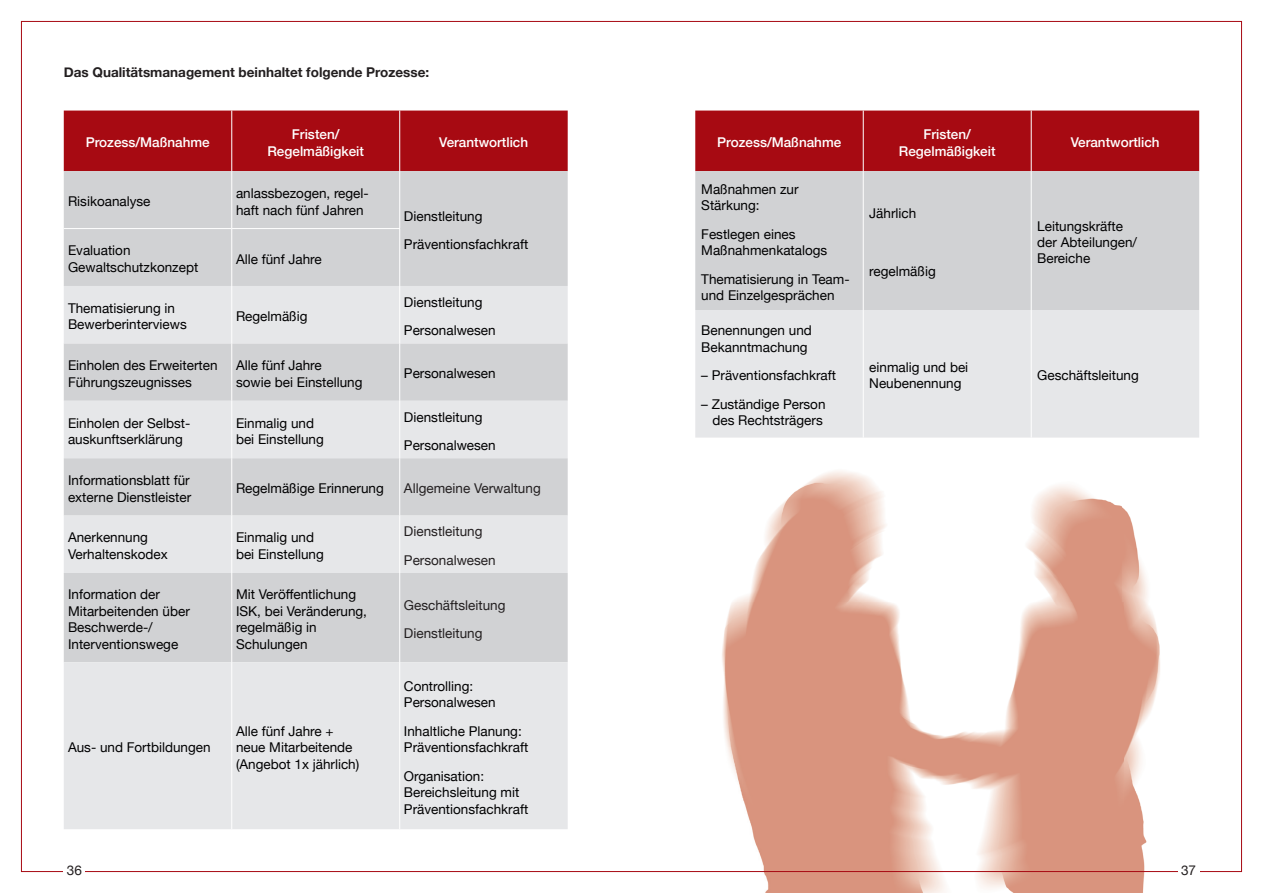
<style>
.page{position:relative;width:1263px;height:893px;background:#fff}
.page>*{position:absolute;margin:0;border:0;box-sizing:border-box;transform-origin:0 0}
.t1{font:13.5px/16.5px "Helvetica Neue";color:#000001}
.t2{font:500 13.5px/16.5px "Helvetica Neue";color:#fff;text-align:center}
.t3{font:13.5px/28.5px "Helvetica Neue";color:#231f20}
.t4{font:700 13.5px "Helvetica Neue";color:#231f20}
</style>
<div class="page">
<div style="left:64px;top:111px;width:504px;height:60px;background:#a70a12"></div>
<div style="left:64px;top:171px;width:504px;height:115px;background:#d1d2d4"></div>
<svg style="left:64px;top:286px;width:504px;height:543px;background:#dedfe1"></svg>
<hr style="left:64px;top:228px;width:168px;height:1px;background:#fff">
<hr style="left:232px;top:228px;width:168px;height:1px;background:#fff">
<hr style="left:231px;top:111px;width:1px;height:60px;background:#fff">
<hr style="left:399px;top:111px;width:1px;height:60px;background:#fff">
<hr style="left:231px;top:171px;width:1px;height:57px;background:#fff">
<hr style="left:399px;top:171px;width:1px;height:57px;background:#fff">
<hr style="left:231px;top:229px;width:1px;height:57px;background:#fff">
<hr style="left:399px;top:229px;width:1px;height:57px;background:#fff">
<hr style="left:231px;top:286px;width:1px;height:57px;background:#fff">
<hr style="left:399px;top:286px;width:1px;height:57px;background:#fff">
<hr style="left:231px;top:343px;width:1px;height:58px;background:#fff">
<hr style="left:399px;top:343px;width:1px;height:58px;background:#fff">
<hr style="left:231px;top:401px;width:1px;height:57px;background:#fff">
<hr style="left:399px;top:401px;width:1px;height:57px;background:#fff">
<hr style="left:231px;top:458px;width:1px;height:58px;background:#fff">
<hr style="left:399px;top:458px;width:1px;height:58px;background:#fff">
<hr style="left:231px;top:516px;width:1px;height:57px;background:#fff">
<hr style="left:399px;top:516px;width:1px;height:57px;background:#fff">
<hr style="left:231px;top:573px;width:1px;height:89px;background:#fff">
<hr style="left:399px;top:573px;width:1px;height:89px;background:#fff">
<hr style="left:231px;top:662px;width:1px;height:167px;background:#fff">
<hr style="left:399px;top:662px;width:1px;height:167px;background:#fff">
<div style="left:695px;top:111px;width:504px;height:60px;background:#a70a12"></div>
<div style="left:695px;top:171px;width:504px;height:139px;background:#d1d2d4"></div>
<div style="left:695px;top:310px;width:504px;height:128px;background:#e6e7e9"></div>
<hr style="left:863px;top:111px;width:1px;height:60px;background:#fff">
<hr style="left:1031px;top:111px;width:1px;height:60px;background:#fff">
<hr style="left:863px;top:171px;width:1px;height:139px;background:#fff">
<hr style="left:1031px;top:171px;width:1px;height:139px;background:#fff">
<hr style="left:863px;top:310px;width:1px;height:128px;background:#fff">
<hr style="left:1031px;top:310px;width:1px;height:128px;background:#fff">
<img style="left:699px;top:471px;width:477px;height:422px">
<p class="t4" style="left:64px;top:62px;width:367px">Das Qualitätsmanagement beinhaltet folgende Prozesse:</p>
<p class="t2" style="left:86px;top:133px;width:126px">Prozess/Maßnahme</p>
<p class="t2" style="left:267px;top:125px;width:98px">Fristen/<br>Regelmäßigkeit</p>
<p class="t2" style="left:439px;top:133px;width:91px">Verantwortlich</p>
<p class="t1" style="left:68px;top:194px;width:84px">Risikoanalyse</p>
<p class="t1" style="left:236px;top:186px;width:134px">anlassbezogen, regel - haft nach fünf Jahren</p>
<p class="t1" style="left:404px;top:202px;width:126px;line-height:28.5px">Dienstleitung<br>Präventionsfachkraft</p>
<p class="t1" style="left:68px;top:243px;width:132px">Evaluation<br>Gewaltschutzkonzept</p>
<p class="t1" style="left:236px;top:251px;width:87px">Alle fünf Jahre</p>
<p class="t1" style="left:68px;top:301px;width:120px">Thematisierung in<br>Bewerberinterviews</p>
<p class="t1" style="left:236px;top:309px;width:73px">Regelmäßig</p>
<p class="t1" style="left:404px;top:289px;width:93px;line-height:28.5px">Dienstleitung<br>Personalwesen</p>
<p class="t1" style="left:68px;top:358px;width:151px">Einholen des Erweiterten<br>Führungszeugnisses</p>
<p class="t1" style="left:236px;top:358px;width:128px">Alle fünf Jahre<br>sowie bei Einstellung</p>
<p class="t1" style="left:404px;top:366px;width:93px">Personalwesen</p>
<p class="t1" style="left:68px;top:415px;width:124px">Einholen der Selbst&shy;auskunftserklärung</p>
<p class="t1" style="left:236px;top:415px;width:89px">Einmalig und bei Einstellung</p>
<p class="t1" style="left:404px;top:403px;width:93px;line-height:28.5px">Dienstleitung<br>Personalwesen</p>
<p class="t1" style="left:68px;top:473px;width:125px">Informationsblatt für externe Dienstleister</p>
<p class="t1" style="left:236px;top:481px;width:149px">Regelmäßige Erinnerung</p>
<p class="t3" style="left:404px;top:475px;width:138px">Allgemeine Verwaltung</p>
<p class="t1" style="left:68px;top:530px;width:101px">Anerkennung<br>Verhaltenskodex</p>
<p class="t1" style="left:236px;top:530px;width:89px">Einmalig und bei Einstellung</p>
<p class="t3" style="left:404px;top:518px;width:93px">Dienstleitung<br>Personalwesen</p>
<p class="t1" style="left:68px;top:587px;width:123px">Information der<br>Mitarbeitenden über<br>Beschwerde-/<br>Interventionswege</p>
<p class="t1" style="left:236px;top:587px;width:133px">Mit Veröffentlichung<br>ISK, bei Veränderung, regelmäßig in<br>Schulungen</p>
<p class="t3" style="left:404px;top:591px;width:103px">Geschäftsleitung<br>Dienstleitung</p>
<p class="t1" style="left:68px;top:740px;width:144px">Aus- und Fortbildungen</p>
<p class="t1" style="left:236px;top:723px;width:125px">Alle fünf Jahre + neue Mitarbeitende (Angebot 1x jährlich)</p>
<p class="t1" style="left:404px;top:678px;width:93px">Controlling:<br>Personalwesen</p>
<p class="t1" style="left:404px;top:723px;width:126px">Inhaltliche Planung:<br>Präventionsfachkraft</p>
<p class="t1" style="left:404px;top:768px;width:126px">Organisation:<br>Bereichs leitung mit<br>Präventionsfachkraft</p>
<p class="t2" style="left:717px;top:133px;width:126px">Prozess/Maßnahme</p>
<p class="t2" style="left:899px;top:125px;width:98px">Fristen/<br>Regelmäßigkeit</p>
<p class="t2" style="left:1071px;top:133px;width:91px">Verantwortlich</p>
<p class="t1" style="left:701px;top:181px;width:99px">Maßnahmen zur<br>Stärkung:</p>
<p class="t1" style="left:701px;top:226px;width:128px">Festlegen eines<br>Maßnahmenkatalogs</p>
<p class="t1" style="left:701px;top:271px;width:150px">Thematisierung in Team&shy;und Einzel gesprächen</p>
<p class="t1" style="left:869px;top:206px;width:49px">Jährlich</p>
<p class="t1" style="left:1037px;top:218px;width:101px">Leitungskräfte der Abteilungen/<br>Bereiche</p>
<p class="t1" style="left:869px;top:263px;width:68px">regelmäßig</p>
<p class="t1" style="left:701px;top:323px;width:112px">Benennungen und<br>Bekanntmachung</p>
<p class="t1" style="left:701px;top:368px;width:136px">– Präventionsfachkraft</p>
<p class="t1" style="left:701px;top:396px;width:126px;text-align:right">– Zuständige Person des Rechtsträgers</p>
<p class="t1" style="left:869px;top:360px;width:101px">einmalig und bei<br>Neubenennung</p>
<p class="t1" style="left:1037px;top:368px;width:103px">Geschäftsleitung</p>
<p class="t3" style="left:67px;top:857px;width:17px">36</p>
<p class="t3" style="left:1181px;top:857px;width:17px">37</p>
</div>
